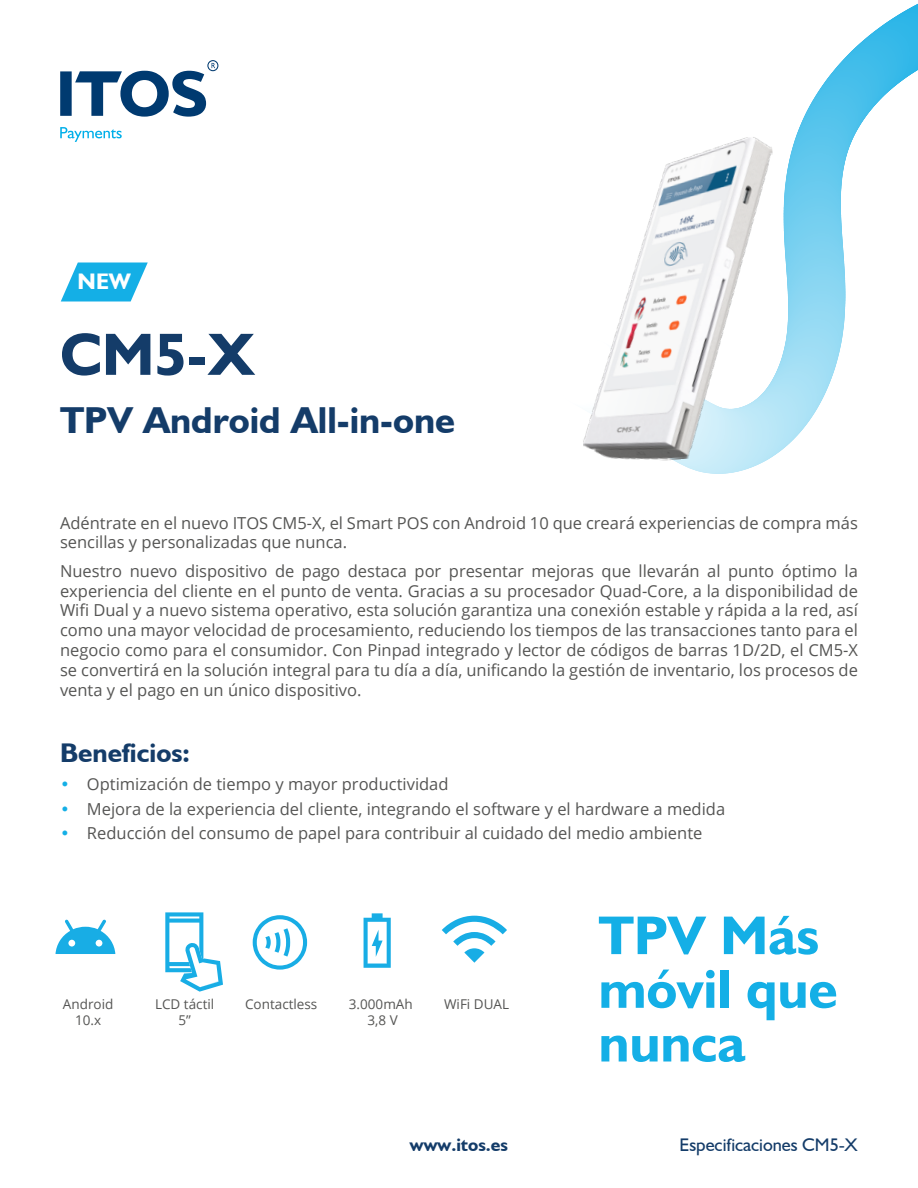
<style>
.page{position:relative;width:918px;height:1188px;background:#fff}
.page>*{position:absolute;margin:0;border:0;box-sizing:border-box;transform-origin:0 0}
.t1{font:700 60px "Humanist 521 BT";color:#143c69}
.t2{font:700 54.9px/53.7px "Humanist 521 BT";color:#14afe6}
.t3{font:700 37.5px "Humanist 521 BT";color:#143c69}
.t4{font:700 27px "Humanist 521 BT";color:#143c69}
.t5{font:700 22.5px "Humanist 521 BT";color:#fff}
.t6{font:18.3px "Humanist 521 BT";color:#143c69}
.t7{font:700 18.3px "Humanist 521 BT";color:#143c69}
.t8{font:16.5px/19.8px "Open Sans";color:#555554}
.t9{font:13.5px/16.2px "Open Sans";color:#555554;text-align:center}
.s1{font-family:"Humanist 521 BT";font-weight:700;color:#14afe6}
</style>
<div class="page">
<svg style="left:60px;top:60px;width:158px;height:57px"></svg>
<svg style="left:60px;top:127px;width:62px;height:15px"></svg>
<svg style="left:689px;top:3px;width:229px;height:471px"></svg>
<img style="left:583px;top:135px;width:218px;height:333px">
<svg style="left:61px;top:262px;width:87px;height:40px"></svg>
<svg style="left:165px;top:912px;width:58px;height:80px"></svg>
<svg style="left:364px;top:913px;width:27px;height:55px"></svg>
<svg style="left:56px;top:920px;width:59px;height:34px"></svg>
<svg style="left:253px;top:915px;width:54px;height:55px"></svg>
<svg style="left:442px;top:916px;width:65px;height:47px"></svg>
<h3 class="t5" style="left:78px;top:267px;width:55px">NEW</h3>
<h1 class="t1" style="left:60px;top:317px;width:196px">CM5-X</h1>
<h3 class="t3" style="left:60px;top:396px;width:397px">TPV Android All-in-one</h3>
<p class="t8" style="left:60px;top:512px;width:799px">Adéntrate en el nuevo ITOS CM5-X, el Smart POS con Android 10 que creará experiencias de compra más sencillas y personalizadas que nunca.</p>
<p class="t8" style="left:60px;top:560px;width:800px;text-align:justify">Nuestro nuevo dispositivo de pago destaca por presentar mejoras que llevarán al punto óptimo la experiencia del cliente en el punto de venta. Gracias a su procesador Quad-Core, a la disponibilidad de Wifi Dual y a nuevo sistema operativo, esta solución garantiza una conexión estable y rápida a la red, así como una mayor velocidad de procesamiento, reduciendo los tiempos de las transacciones tanto para el negocio como para el consumidor. Con Pinpad integrado y lector de códigos de barras 1D/2D, el CM5-X se convertirá en la solución integral para tu día a día, unificando la gestión de inventario, los procesos de venta y el pago en un único dispositivo.</p>
<h3 class="t4" style="left:60px;top:736px;width:131px">Beneficios:</h3>
<p class="t8" style="left:60px;top:774px;width:390px"><span class="s1">•</span> Optimización de tiempo y mayor productividad</p>
<p class="t8" style="left:60px;top:798px;width:667px"><span class="s1">•</span> Mejora de la experiencia del cliente, integrando el software y el hardware a medida</p>
<p class="t8" style="left:60px;top:822px;width:644px"><span class="s1">•</span> Reducción del consumo de papel para contribuir al cuidado del medio ambiente</p>
<p class="t9" style="left:63px;top:995px;width:52px">Android<br>10.x</p>
<p class="t9" style="left:155px;top:995px;width:61px">LCD táctil<br>5”</p>
<p class="t9" style="left:245px;top:995px;width:74px">Contactless</p>
<p class="t9" style="left:349px;top:995px;width:65px">3.000mAh<br>3,8 V</p>
<p class="t9" style="left:444px;top:995px;width:67px">WiFi DUAL</p>
<h2 class="t2" style="left:598px;top:907px;width:241px">TPV Más móvil que nunca</h2>
<p class="t7" style="left:410px;top:1133px;width:100px">www.itos.es</p>
<p class="t6" style="left:680px;top:1133px;width:180px">Especificaciones CM5-X</p>
</div>
